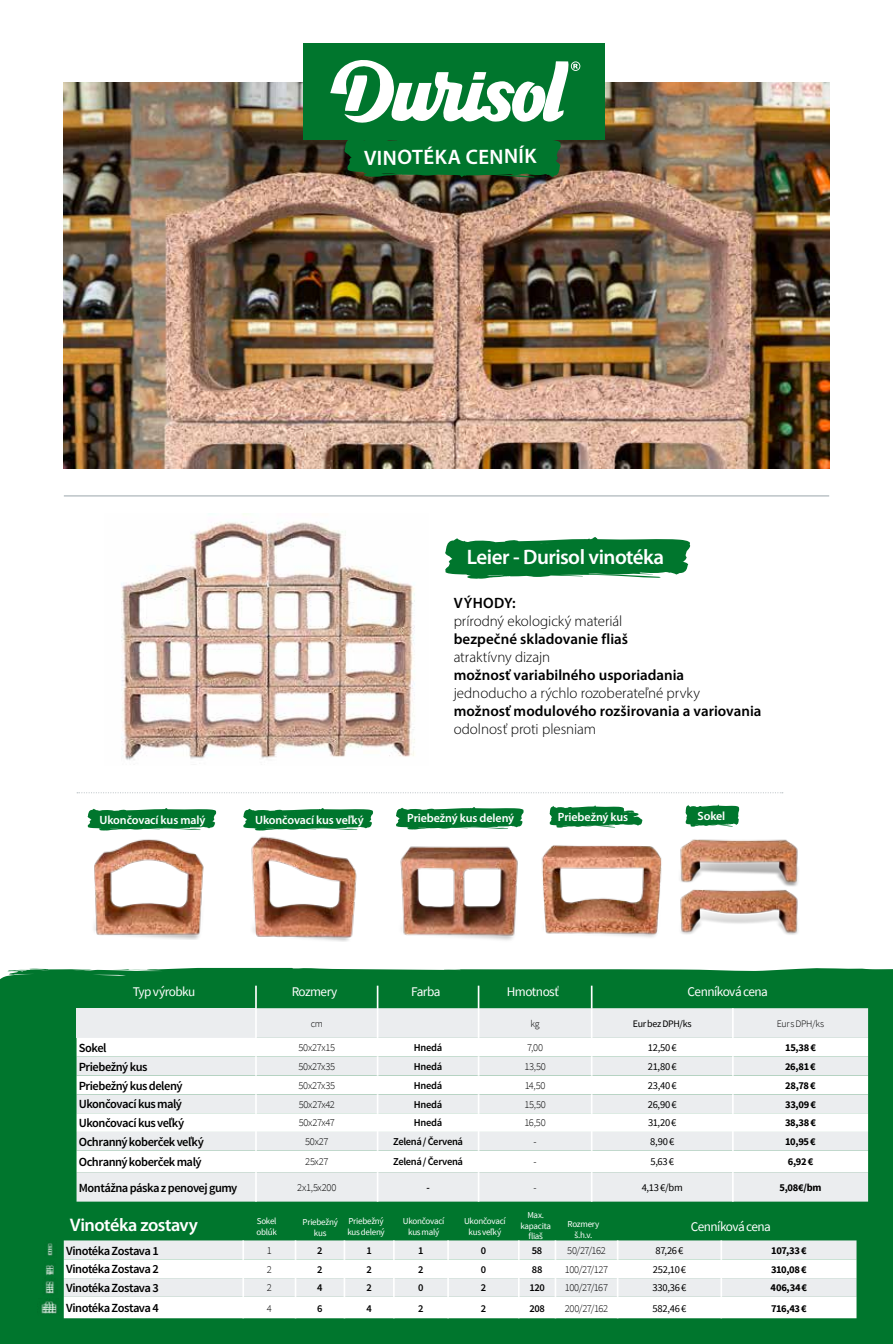
<style>
.page{position:relative;width:893px;height:1344px;background:#fff}
.page>*{position:absolute;margin:0;border:0;box-sizing:border-box;transform-origin:0 0}
.t1{font:600 21px "Myriad Pro";letter-spacing:-.02em;color:#fff}
.t2{font:600 21px "Myriad Pro";letter-spacing:.005em;color:#fff}
.t3{font:600 18.3px "Myriad Pro";letter-spacing:-.025em;color:#fff}
.t4{font:600 15px "Myriad Pro";color:#000}
.t5{font:300 15px "Myriad Pro";letter-spacing:-.005em;color:#000}
.t6{font:13.2px "Source Sans Pro";letter-spacing:-.045em;color:#fff}
.t7{font:600 12.45px "Source Sans Pro";letter-spacing:-.04em;color:#000}
.t8{font:600 12px "Myriad Pro";letter-spacing:-.01em;color:#fff}
.t9{font:300 10.5px "Source Sans Pro";letter-spacing:-.025em;color:#000}
.t10{font:600 10.5px "Source Sans Pro";letter-spacing:-.03em;color:#000}
.t11{font:700 10.5px "Source Sans Pro";letter-spacing:-.03em;color:#000}
.t12{font:10.5px "Source Sans Pro";letter-spacing:-.025em;color:#000}
.t13{font:300 9.9px "Source Sans Pro";letter-spacing:-.03em;color:#000}
.t14{font:9.9px "Source Sans Pro";letter-spacing:-.03em;color:#000}
.t15{font:9px/10.5px "Source Sans Pro";letter-spacing:-.03em;color:#fff;text-align:center}
</style>
<div class="page">
<img style="left:64px;top:82px;width:765px;height:386px">
<hr style="left:64px;top:495px;width:765px;height:1px;background:#bcc3c7">
<svg style="left:77px;top:792px;width:706px;height:1px"></svg>
<img style="left:94px;top:839px;width:110px;height:100px">
<svg style="left:87px;top:808px;width:130px;height:23px;background:#329156"></svg>
<img style="left:251px;top:836px;width:106px;height:105px">
<svg style="left:243px;top:808px;width:131px;height:23px;background:#329056"></svg>
<img style="left:680px;top:903px;width:118px;height:32px">
<img style="left:680px;top:808px;width:118px;height:95px">
<img style="left:541px;top:845px;width:121px;height:92px">
<img style="left:400px;top:846px;width:118px;height:94px">
<svg style="left:396px;top:807px;width:128px;height:23px;background:#309055"></svg>
<svg style="left:549px;top:805px;width:94px;height:23px"></svg>
<svg style="left:685px;top:804px;width:54px;height:23px"></svg>
<img style="left:121px;top:514px;width:294px;height:246px">
<svg style="left:445px;top:537px;width:246px;height:42px;background:#2e8e52"></svg>
<div style="left:0;top:967px;width:893px;height:377px;background:#00762d"></div>
<svg style="left:77px;top:985px;width:791px;height:216px"></svg>
<hr style="left:732px;top:1172px;width:2px;height:29px;background:#fff">
<svg style="left:64px;top:1240px;width:792px;height:78px"></svg>
<hr style="left:720px;top:1297px;width:2px;height:21px;background:#fff">
<div style="left:303px;top:43px;width:301px;height:97px;background:#00762d"></div>
<svg style="left:330px;top:60px;width:250px;height:63px"></svg>
<svg style="left:343px;top:140px;width:219px;height:41px;background:#0b692a"></svg>
<img style="left:38px;top:1298px;width:22px;height:18px">
<img style="left:43px;top:1279px;width:15px;height:17px">
<img style="left:45px;top:1240px;width:12px;height:18px">
<img style="left:43px;top:1260px;width:12px;height:18px">
<h1 class="t2" style="left:364px;top:144px;width:174px">VINOTÉKA CENNÍK</h1>
<h1 class="t1" style="left:467px;top:543px;width:199px">Leier - Durisol vinotéka</h1>
<p class="t4" style="left:454px;top:593px;width:63px">VÝHODY:</p>
<p class="t5" style="left:454px;top:612px;width:170px">prírodný ekologický materiál</p>
<p class="t4" style="left:454px;top:629px;width:176px">bezpečné skladovanie fliaš</p>
<p class="t5" style="left:454px;top:648px;width:98px">atraktívny dizajn</p>
<p class="t4" style="left:454px;top:665px;width:232px">možnosť variabilného usporiadania</p>
<p class="t5" style="left:454px;top:684px;width:248px">jednoducho a rýchlo rozoberateľné prvky</p>
<p class="t4" style="left:454px;top:701px;width:309px">možnosť modulového rozširovania a variovania</p>
<p class="t5" style="left:454px;top:720px;width:144px">odolnosť proti plesniam</p>
<p class="t8" style="left:100px;top:812px;width:107px">Ukončovací kus malý</p>
<p class="t8" style="left:255px;top:812px;width:110px">Ukončovací kus veľký</p>
<p class="t8" style="left:407px;top:810px;width:108px">Priebežný kus delený</p>
<p class="t8" style="left:558px;top:810px;width:72px">Priebežný kus</p>
<p class="t8" style="left:697px;top:808px;width:29px">Sokel</p>
<p class="t6" style="left:133px;top:983px;width:64px">Typ výrobku</p>
<p class="t6" style="left:292px;top:983px;width:47px">Rozmery</p>
<p class="t6" style="left:411px;top:983px;width:31px">Farba</p>
<p class="t6" style="left:507px;top:983px;width:54px">Hmotnosť</p>
<p class="t6" style="left:688px;top:983px;width:82px">Cenníková cena</p>
<p class="t13" style="left:311px;top:1017px;width:14px">cm</p>
<p class="t13" style="left:531px;top:1017px;width:11px">kg</p>
<p class="t14" style="left:633px;top:1017px;width:60px">Eur bez DPH/ks</p>
<p class="t13" style="left:777px;top:1017px;width:49px">Eur s DPH/ks</p>
<p class="t7" style="left:79px;top:1040px;width:29px">Sokel</p>
<p class="t9" style="left:298px;top:1041px;width:38px">50x27x15</p>
<p class="t10" style="left:414px;top:1041px;width:30px">Hnedá</p>
<p class="t9" style="left:527px;top:1041px;width:17px">7,00</p>
<p class="t12" style="left:648px;top:1041px;width:30px">12,50 €</p>
<p class="t11" style="left:785px;top:1040px;width:32px">15,38 €</p>
<p class="t7" style="left:79px;top:1059px;width:70px">Priebežný kus</p>
<p class="t9" style="left:298px;top:1060px;width:38px">50x27x35</p>
<p class="t10" style="left:414px;top:1060px;width:30px">Hnedá</p>
<p class="t9" style="left:524px;top:1060px;width:23px">13,50</p>
<p class="t12" style="left:648px;top:1060px;width:30px">21,80 €</p>
<p class="t11" style="left:785px;top:1059px;width:32px">26,81 €</p>
<p class="t7" style="left:79px;top:1077px;width:105px">Priebežný kus delený</p>
<p class="t9" style="left:298px;top:1079px;width:38px">50x27x35</p>
<p class="t10" style="left:414px;top:1078px;width:30px">Hnedá</p>
<p class="t9" style="left:525px;top:1079px;width:22px">14,50</p>
<p class="t12" style="left:648px;top:1078px;width:30px">23,40 €</p>
<p class="t11" style="left:785px;top:1078px;width:32px">28,78 €</p>
<p class="t7" style="left:79px;top:1096px;width:105px">Ukončovací kus malý</p>
<p class="t9" style="left:299px;top:1097px;width:38px">50x27x42</p>
<p class="t10" style="left:414px;top:1097px;width:30px">Hnedá</p>
<p class="t9" style="left:524px;top:1097px;width:23px">15,50</p>
<p class="t12" style="left:648px;top:1097px;width:30px">26,90 €</p>
<p class="t11" style="left:785px;top:1097px;width:32px">33,09 €</p>
<p class="t7" style="left:79px;top:1115px;width:107px">Ukončovací kus veľký</p>
<p class="t9" style="left:299px;top:1116px;width:38px">50x27x47</p>
<p class="t10" style="left:414px;top:1116px;width:30px">Hnedá</p>
<p class="t9" style="left:524px;top:1116px;width:23px">16,50</p>
<p class="t12" style="left:648px;top:1116px;width:30px">31,20 €</p>
<p class="t11" style="left:785px;top:1116px;width:32px">38,38 €</p>
<p class="t7" style="left:79px;top:1134px;width:127px">Ochranný koberček veľký</p>
<p class="t9" style="left:305px;top:1135px;width:25px">50x27</p>
<p class="t10" style="left:393px;top:1135px;width:71px">Zelená / Červená</p>
<p class="t9" style="left:534px;top:1135px;width:5px">-</p>
<p class="t12" style="left:650px;top:1135px;width:25px">8,90 €</p>
<p class="t11" style="left:785px;top:1134px;width:32px">10,95 €</p>
<p class="t7" style="left:79px;top:1154px;width:124px">Ochranný koberček malý</p>
<p class="t9" style="left:305px;top:1155px;width:25px">25x27</p>
<p class="t10" style="left:393px;top:1155px;width:71px">Zelená / Červená</p>
<p class="t9" style="left:534px;top:1155px;width:5px">-</p>
<p class="t12" style="left:650px;top:1155px;width:25px">5,63 €</p>
<p class="t11" style="left:788px;top:1154px;width:27px">6,92 €</p>
<p class="t7" style="left:79px;top:1179px;width:160px">Montážna páska z penovej gumy</p>
<p class="t9" style="left:297px;top:1181px;width:41px">2x1,5x200</p>
<p class="t10" style="left:426px;top:1180px;width:5px">-</p>
<p class="t9" style="left:534px;top:1181px;width:5px">-</p>
<p class="t12" style="left:642px;top:1180px;width:42px">4,13 €/bm</p>
<p class="t11" style="left:779px;top:1180px;width:43px">5,08€/bm</p>
<p class="t15" style="left:520px;top:1210px;width:32px">Max. kapacita fliaš</p>
<p class="t15" style="left:256px;top:1216px;width:22px;text-align:left">Sokel oblúk</p>
<p class="t15" style="left:303px;top:1217px;width:37px">Priebežný kus</p>
<p class="t15" style="left:347px;top:1216px;width:39px;text-align:left">Priebežný kus delený</p>
<p class="t15" style="left:403px;top:1216px;width:43px">Ukončovací kus malý</p>
<p class="t15" style="left:464px;top:1216px;width:43px">Ukončovací kus veľký</p>
<h2 class="t3" style="left:70px;top:1213px;width:130px">Vinotéka zostavy</h2>
<p class="t6" style="left:691px;top:1218px;width:82px">Cenníková cena</p>
<p class="t15" style="left:568px;top:1218px;width:33px">Rozmery š.h.v.</p>
<p class="t7" style="left:66px;top:1242px;width:94px">Vinotéka Zostava 1</p>
<p class="t9" style="left:267px;top:1244px;width:7px">1</p>
<p class="t10" style="left:317px;top:1243px;width:7px">2</p>
<p class="t10" style="left:366px;top:1243px;width:7px">1</p>
<p class="t10" style="left:418px;top:1243px;width:7px">1</p>
<p class="t10" style="left:481px;top:1243px;width:7px">0</p>
<p class="t10" style="left:532px;top:1243px;width:12px">58</p>
<p class="t9" style="left:567px;top:1244px;width:40px">50/27/162</p>
<p class="t12" style="left:655px;top:1243px;width:29px">87,26 €</p>
<p class="t11" style="left:771px;top:1243px;width:37px">107,33 €</p>
<p class="t7" style="left:66px;top:1261px;width:94px">Vinotéka Zostava 2</p>
<p class="t9" style="left:267px;top:1262px;width:7px">2</p>
<p class="t10" style="left:317px;top:1262px;width:7px">2</p>
<p class="t10" style="left:366px;top:1262px;width:7px">2</p>
<p class="t10" style="left:418px;top:1262px;width:7px">2</p>
<p class="t10" style="left:481px;top:1262px;width:7px">0</p>
<p class="t10" style="left:532px;top:1262px;width:12px">88</p>
<p class="t9" style="left:565px;top:1262px;width:45px">100/27/127</p>
<p class="t12" style="left:653px;top:1262px;width:35px">252,10 €</p>
<p class="t11" style="left:771px;top:1262px;width:37px">310,08 €</p>
<p class="t7" style="left:66px;top:1280px;width:94px">Vinotéka Zostava 3</p>
<p class="t9" style="left:267px;top:1281px;width:7px">2</p>
<p class="t10" style="left:317px;top:1281px;width:7px">4</p>
<p class="t10" style="left:366px;top:1281px;width:7px">2</p>
<p class="t10" style="left:418px;top:1281px;width:7px">0</p>
<p class="t10" style="left:481px;top:1281px;width:7px">2</p>
<p class="t10" style="left:529px;top:1281px;width:17px">120</p>
<p class="t9" style="left:565px;top:1281px;width:45px">100/27/167</p>
<p class="t12" style="left:653px;top:1281px;width:35px">330,36 €</p>
<p class="t11" style="left:771px;top:1280px;width:38px">406,34 €</p>
<p class="t7" style="left:66px;top:1300px;width:94px">Vinotéka Zostava 4</p>
<p class="t9" style="left:267px;top:1301px;width:7px">4</p>
<p class="t10" style="left:317px;top:1301px;width:7px">6</p>
<p class="t10" style="left:366px;top:1301px;width:7px">4</p>
<p class="t10" style="left:418px;top:1301px;width:7px">2</p>
<p class="t10" style="left:481px;top:1301px;width:7px">2</p>
<p class="t10" style="left:529px;top:1301px;width:17px">208</p>
<p class="t9" style="left:565px;top:1301px;width:45px">200/27/162</p>
<p class="t12" style="left:653px;top:1301px;width:35px">582,46 €</p>
<p class="t11" style="left:771px;top:1301px;width:37px">716,43 €</p>
</div>
